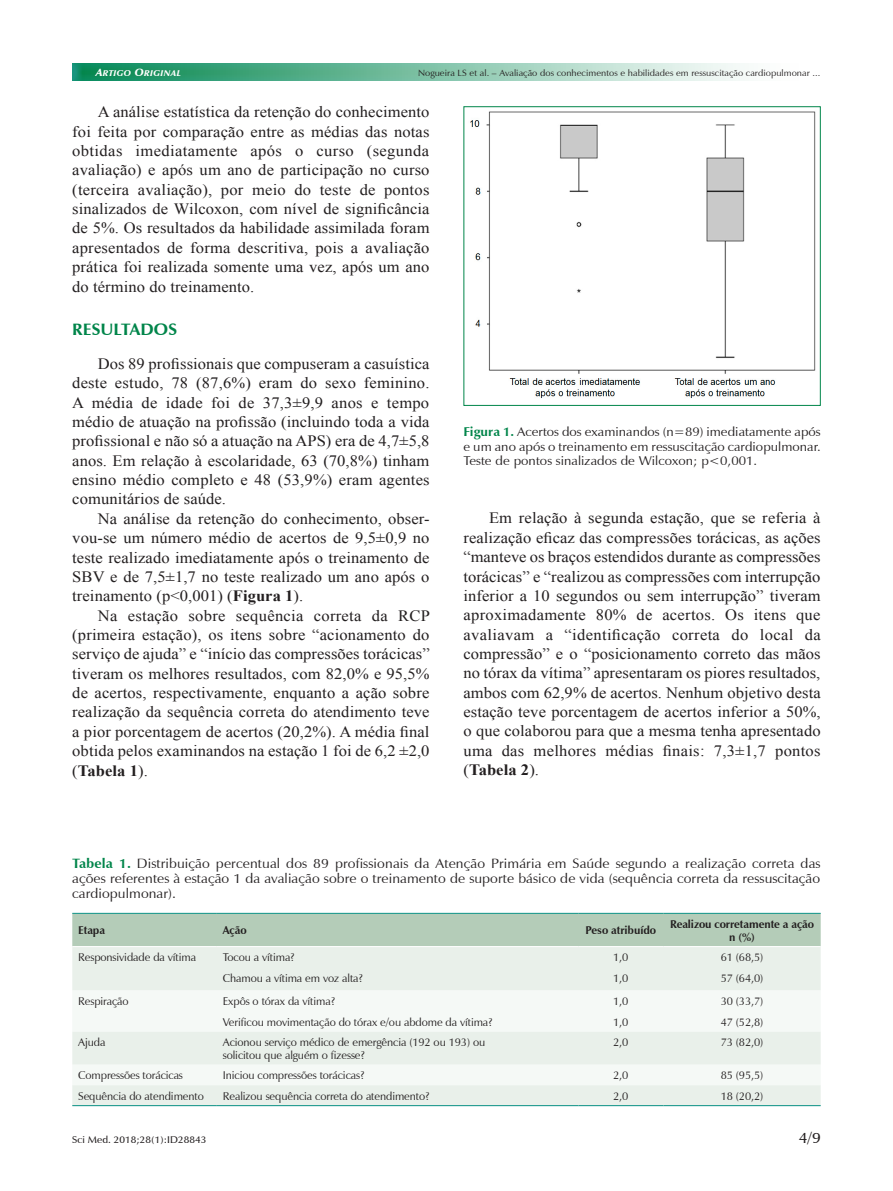
<style>
.page{position:relative;width:893px;height:1191px;background:#fff}
.page>*{position:absolute;margin:0;border:0;box-sizing:border-box;transform-origin:0 0}
.t1{font:700 16.5px "Zapf Humanist 601 BT";letter-spacing:.005em;color:#00854a;scale:1.05 1}
.t2{font:15.75px/19.4px "Times New Roman";letter-spacing:.005em;color:#231f20;text-align:justify;scale:1.05 1}
.t3{font:600 15px "Zapf Humanist 601 BT";color:#231f20;scale:1.05 1}
.t4{font:13.5px/15px "Zapf Humanist 601 BT";letter-spacing:.005em;color:#231f20;text-align:justify;scale:1.05 1}
.t5{font:12.75px/14.2px "Zapf Humanist 601 BT";letter-spacing:.005em;color:#231f20;text-align:justify;scale:1.05 1}
.t6{font:11.25px/12.8px "Zapf Humanist 601 BT";letter-spacing:-.01em;color:#231f20}
.t7{font:700 11.25px/12.8px "Zapf Humanist 601 BT";letter-spacing:-.01em;color:#231f20;text-align:center}
.t8{font:600 9.75px "Zapf Humanist 601 BT";letter-spacing:.005em;color:#231f20;scale:1.05 1}
.t9{font:9px "Zapf Humanist 601 BT";letter-spacing:.005em;color:#231f20;scale:1.05 1}
.t10{font:8.4px "Zapf Humanist 601 BT Ultra Italic SC800";letter-spacing:.045em;color:#fff;scale:1.05 1}
.s1{font-size:10.5px}
.s2{font-weight:700}
.s3{font-weight:700;color:#00854a}
</style>
<div class="page">
<div style="left:83px;top:63px;width:738px;height:19px;background:#229b8f;opacity:.75"></div>
<div style="left:71px;top:63px;width:622px;height:19px;background:#229b8f;opacity:.75"></div>
<img style="left:470px;top:111px;width:346px;height:287px">
<div style="left:463px;top:106px;width:358px;height:300px;border:1px solid #00854a"></div>
<div style="left:72px;top:914px;width:749px;height:32px;background:#b4ccb8"></div>
<div style="left:72px;top:947px;width:749px;height:158px;background:#e9f0ea"></div>
<svg style="left:72px;top:990px;width:749px;height:95px;fill:#f5f9f6"></svg>
<hr style="left:72px;top:912px;width:145px;height:2px;background:#229b8f">
<hr style="left:217px;top:912px;width:361px;height:2px;background:#229b8f">
<hr style="left:578px;top:912px;width:85px;height:2px;background:#229b8f">
<hr style="left:663px;top:912px;width:158px;height:2px;background:#229b8f">
<hr style="left:72px;top:1105px;width:145px;height:1px;background:#229b8f">
<hr style="left:217px;top:1105px;width:361px;height:1px;background:#229b8f">
<hr style="left:578px;top:1105px;width:85px;height:1px;background:#229b8f">
<hr style="left:663px;top:1105px;width:158px;height:1px;background:#229b8f">
<p class="t10" style="left:96px;top:68px;width:83px"><span class="s1">A</span>RTIGO <span class="s1">O</span>RIGINAL</p>
<p class="t9" style="left:418px;top:67px;width:385px">Nogueira LS et al. – Avaliação dos conhecimentos e habilidades em ressuscitação cardiopulmonar ...</p>
<p class="t2" style="left:72px;top:102px;width:342px;text-indent:26px">A análise estatística da retenção do conhecimento foi feita por comparação entre as médias das notas obtidas imediatamente após o curso (segunda avaliação) e após um ano de participação no curso (terceira avaliação), por meio do teste de pontos sinalizados de Wilcoxon, com nível de significância de 5%. Os resultados da habilidade assimilada foram apresentados de forma descritiva, pois a avaliação prática foi realizada somente uma vez, após um ano do término do treinamento.</p>
<p class="t1" style="left:72px;top:319px;width:101px">RESULTADOS</p>
<p class="t2" style="left:72px;top:354px;width:342px;text-indent:26px">Dos 89 profissionais que compuseram a casuística deste estudo, 78 (87,6%) eram do sexo feminino.<br>A média de idade foi de 37,3±9,9 anos e tempo médio de atuação na profissão (incluindo toda a vida profissional e não só a atuação na APS) era de 4,7±5,8 anos. Em relação à escolaridade, 63 (70,8%) tinham ensino médio completo e 48 (53,9%) eram agentes comunitários de saúde.</p>
<p class="t2" style="left:72px;top:508px;width:342px;text-indent:26px">Na análise da retenção do conhecimento, obser&shy;vou-se um número médio de acertos de 9,5±0,9 no teste realizado imediatamente após o treinamento de SBV e de 7,5±1,7 no teste realizado um ano após o treinamento (p&lt;0,001) (<span class="s2">Figura 1</span>).</p>
<p class="t2" style="left:72px;top:605px;width:342px;text-indent:26px">Na estação sobre sequência correta da RCP (primeira estação), os itens sobre “acionamento do serviço de ajuda” e “início das compressões torácicas” tiveram os melhores resultados, com 82,0% e 95,5% de acertos, respectivamente, enquanto a ação sobre realização da sequência correta do atendimento teve a pior porcentagem de acertos (20,2%). A média final obtida pelos examinandos na estação 1 foi de 6,2 ±2,0 (<span class="s2">Tabela 1</span>).</p>
<p class="t5" style="left:463px;top:425px;width:342px"><span class="s3">Figura 1.</span> Acertos dos examinandos (n=89) imediatamente após e um ano após o treinamento em ressuscitação cardiopulmonar.<br>Teste de pontos sinalizados de Wilcoxon; p&lt;0,001.</p>
<p class="t2" style="left:463px;top:508px;width:342px;text-indent:26px">Em relação à segunda estação, que se referia à realização eficaz das compressões torácicas, as ações “manteve os braços estendidos durante as compressões torácicas” e “realizou as compressões com interrupção inferior a 10 segundos ou sem interrupção” tiveram aproximadamente 80% de acertos. Os itens que avaliavam a “identificação correta do local da compressão” e o “posicionamento correto das mãos no tórax da vítima” apresentaram os piores resultados, ambos com 62,9% de acertos. Nenhum objetivo desta estação teve porcentagem de acertos inferior a 50%, o que colaborou para que a mesma tenha apresentado uma das melhores médias finais: 7,3±1,7 pontos (<span class="s2">Tabela 2</span>).</p>
<p class="t4" style="left:72px;top:856px;width:714px"><span class="s3">Tabela 1.</span> Distribuição percentual dos 89 profissionais da Atenção Primária em Saúde segundo a realização correta das ações referentes à estação 1 da avaliação sobre o treinamento de suporte básico de vida (sequência correta da ressuscitação cardiopulmonar).</p>
<p class="t7" style="left:78px;top:924px;width:28px">Etapa</p>
<p class="t7" style="left:223px;top:924px;width:25px">Ação</p>
<p class="t7" style="left:586px;top:924px;width:72px">Peso atribuído</p>
<p class="t7" style="left:670px;top:917px;width:146px">Realizou corretamente a ação n (%)</p>
<p class="t6" style="left:78px;top:951px;width:119px">Responsividade da vítima</p>
<p class="t6" style="left:223px;top:951px;width:73px">Tocou a vítima?</p>
<p class="t6" style="left:613px;top:951px;width:17px">1,0</p>
<p class="t6" style="left:721px;top:951px;width:44px">61 (68,5)</p>
<p class="t6" style="left:223px;top:971px;width:142px">Chamou a vítima em voz alta?</p>
<p class="t6" style="left:613px;top:971px;width:17px">1,0</p>
<p class="t6" style="left:721px;top:971px;width:44px">57 (64,0)</p>
<p class="t6" style="left:78px;top:994px;width:52px">Respiração</p>
<p class="t6" style="left:223px;top:994px;width:114px">Expôs o tórax da vítima?</p>
<p class="t6" style="left:613px;top:994px;width:17px">1,0</p>
<p class="t6" style="left:721px;top:994px;width:44px">30 (33,7)</p>
<p class="t6" style="left:223px;top:1015px;width:271px">Verificou movimentação do tórax e/ou abdome da vítima?</p>
<p class="t6" style="left:613px;top:1015px;width:17px">1,0</p>
<p class="t6" style="left:721px;top:1015px;width:44px">47 (52,8)</p>
<p class="t6" style="left:78px;top:1035px;width:29px">Ajuda</p>
<p class="t6" style="left:223px;top:1035px;width:264px">Acionou serviço médico de emergência (192 ou 193) ou solicitou que alguém o fizesse?</p>
<p class="t6" style="left:613px;top:1035px;width:17px">2,0</p>
<p class="t6" style="left:721px;top:1035px;width:44px">73 (82,0)</p>
<p class="t6" style="left:78px;top:1069px;width:106px">Compressões torácicas</p>
<p class="t6" style="left:223px;top:1069px;width:143px">Iniciou compressões torácicas?</p>
<p class="t6" style="left:613px;top:1069px;width:17px">2,0</p>
<p class="t6" style="left:721px;top:1069px;width:44px">85 (95,5)</p>
<p class="t6" style="left:78px;top:1089px;width:127px">Sequência do atendimento</p>
<p class="t6" style="left:223px;top:1089px;width:208px">Realizou sequência correta do atendimento?</p>
<p class="t6" style="left:613px;top:1089px;width:17px">2,0</p>
<p class="t6" style="left:721px;top:1089px;width:44px">18 (20,2)</p>
<p class="t8" style="left:72px;top:1133px;width:129px">Sci Med. 2018;28(1):ID28843</p>
<p class="t3" style="left:799px;top:1128px;width:22px">4/9</p>
</div>
